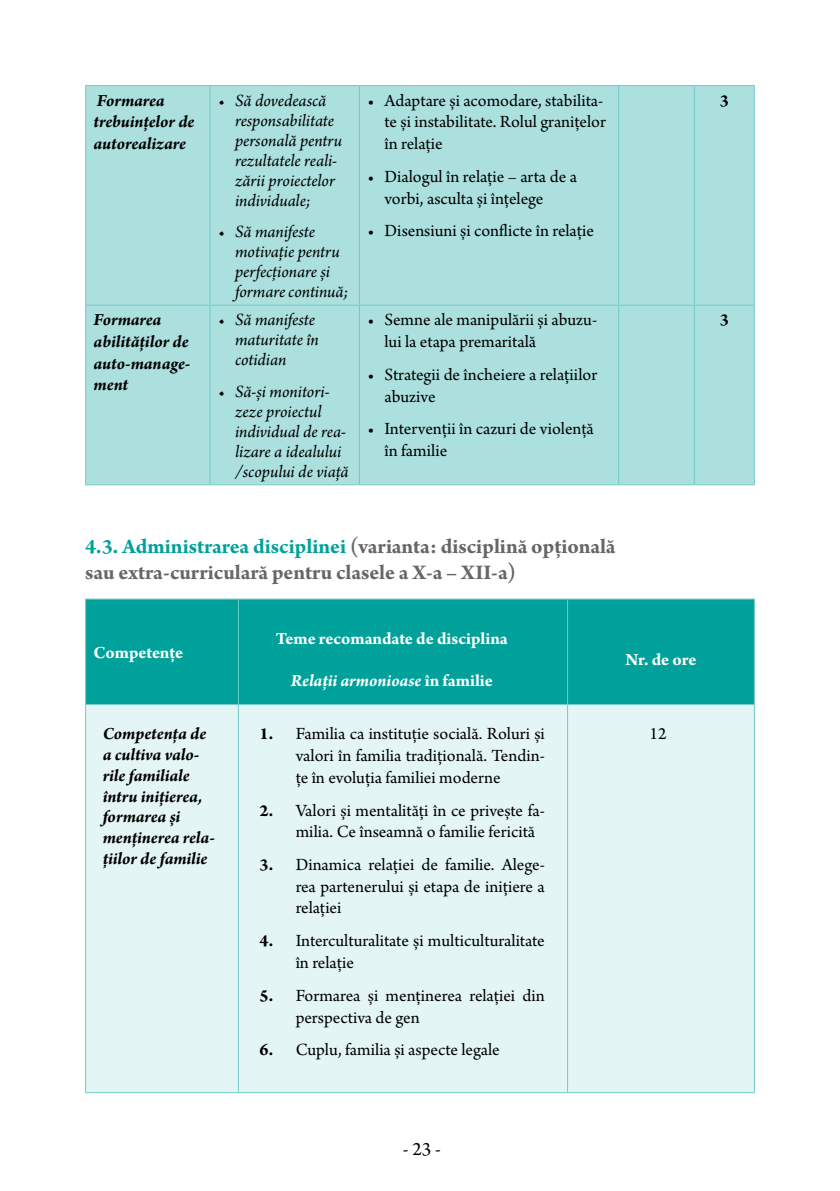
<style>
.page{position:relative;width:840px;height:1191px;background:#fff}
.page>*{position:absolute;margin:0;border:0;box-sizing:border-box;transform-origin:0 0}
.t1{font:700 22px/26.4px "Arno Pro";letter-spacing:.005em;color:#656667}
.t2{font:20px "Arno Pro";color:#000}
.t3{font:18px/21.6px "Arno Pro";color:#000}
.t4{font:italic 18px/20px "Arno Pro";letter-spacing:-.005em;color:#000}
.t5{font:italic 700 18px/20.6px "Arno Pro";letter-spacing:-.005em;color:#000}
.t6{font:700 18px "Arno Pro";letter-spacing:.005em;color:#fff}
.t7{font:italic 700 18px "Arno Pro";letter-spacing:-.005em;color:#fff}
.t8{font:700 18px "Arno Pro";color:#000}
.s1{color:#00a19b}
.s2{font-style:normal}
.s3{font-weight:700}
</style>
<div class="page">
<div style="left:86px;top:86px;width:667px;height:398px;background:#abe0de"></div>
<hr style="left:85px;top:85px;width:125px;height:1px;background:#73cbc8">
<hr style="left:85px;top:86px;width:1px;height:219px;background:#73cbc8">
<hr style="left:210px;top:85px;width:149px;height:1px;background:#73cbc8">
<hr style="left:209px;top:86px;width:1px;height:219px;background:#73cbc8">
<hr style="left:359px;top:85px;width:259px;height:1px;background:#73cbc8">
<hr style="left:359px;top:86px;width:1px;height:219px;background:#73cbc8">
<hr style="left:618px;top:85px;width:76px;height:1px;background:#73cbc8">
<hr style="left:617px;top:86px;width:1px;height:219px;background:#73cbc8">
<hr style="left:694px;top:85px;width:60px;height:1px;background:#73cbc8">
<hr style="left:693px;top:86px;width:1px;height:219px;background:#73cbc8">
<hr style="left:753px;top:86px;width:1px;height:219px;background:#73cbc8">
<hr style="left:85px;top:305px;width:125px;height:1px;background:#73cbc8">
<hr style="left:85px;top:306px;width:1px;height:178px;background:#73cbc8">
<hr style="left:210px;top:305px;width:149px;height:1px;background:#73cbc8">
<hr style="left:209px;top:306px;width:1px;height:178px;background:#73cbc8">
<hr style="left:359px;top:305px;width:259px;height:1px;background:#73cbc8">
<hr style="left:359px;top:306px;width:1px;height:178px;background:#73cbc8">
<hr style="left:618px;top:305px;width:76px;height:1px;background:#73cbc8">
<hr style="left:617px;top:306px;width:1px;height:178px;background:#73cbc8">
<hr style="left:694px;top:305px;width:60px;height:1px;background:#73cbc8">
<hr style="left:693px;top:306px;width:1px;height:178px;background:#73cbc8">
<hr style="left:753px;top:306px;width:1px;height:178px;background:#73cbc8">
<hr style="left:85px;top:484px;width:125px;height:1px;background:#73cbc8">
<hr style="left:210px;top:484px;width:149px;height:1px;background:#73cbc8">
<hr style="left:359px;top:484px;width:259px;height:1px;background:#73cbc8">
<hr style="left:618px;top:484px;width:76px;height:1px;background:#73cbc8">
<hr style="left:694px;top:484px;width:60px;height:1px;background:#73cbc8">
<div style="left:86px;top:599px;width:667px;height:105px;background:#00a19b"></div>
<div style="left:86px;top:705px;width:667px;height:387px;background:#e3f5f4"></div>
<hr style="left:85px;top:598px;width:153px;height:1px;background:#73cbc8">
<hr style="left:85px;top:599px;width:1px;height:105px;background:#73cbc8">
<hr style="left:238px;top:598px;width:329px;height:1px;background:#73cbc8">
<hr style="left:238px;top:599px;width:1px;height:105px;background:#73cbc8">
<hr style="left:567px;top:598px;width:187px;height:1px;background:#73cbc8">
<hr style="left:566px;top:599px;width:1px;height:105px;background:#73cbc8">
<hr style="left:753px;top:599px;width:1px;height:105px;background:#73cbc8">
<hr style="left:85px;top:704px;width:153px;height:1px;background:#73cbc8">
<hr style="left:85px;top:705px;width:1px;height:387px;background:#73cbc8">
<hr style="left:238px;top:704px;width:329px;height:1px;background:#73cbc8">
<hr style="left:238px;top:705px;width:1px;height:387px;background:#73cbc8">
<hr style="left:567px;top:704px;width:187px;height:1px;background:#73cbc8">
<hr style="left:566px;top:705px;width:1px;height:387px;background:#73cbc8">
<hr style="left:753px;top:705px;width:1px;height:387px;background:#73cbc8">
<hr style="left:85px;top:1092px;width:153px;height:1px;background:#73cbc8">
<hr style="left:238px;top:1092px;width:329px;height:1px;background:#73cbc8">
<hr style="left:567px;top:1092px;width:187px;height:1px;background:#73cbc8">
<p class="t5" style="left:94px;top:90px;width:102px;line-height:21.6px">Formarea trebuinţelor de autorealizare</p>
<p class="t4" style="left:235px;top:91px;width:108px;text-indent:-17px">• Să dovedească responsabilitate personală pentru rezultatele reali&shy;zării proiectelor individuale;</p>
<p class="t4" style="left:235px;top:223px;width:115px;text-indent:-17px">• Să manifeste motivaţie pentru perfecţionare şi formare continuă;</p>
<p class="t5" style="left:94px;top:310px;width:98px;line-height:21.6px">Formarea abilităţilor de auto-manage&shy;ment</p>
<p class="t4" style="left:235px;top:311px;width:85px;text-indent:-17px">• Să manifeste maturitate în cotidian</p>
<p class="t4" style="left:235px;top:382px;width:115px;text-indent:-17px">• Să-şi monitori&shy;zeze proiectul individual de rea&shy;lizare a idealului /scopului de viaţă</p>
<p class="t3" style="left:384px;top:90px;width:223px;text-indent:-17px">• Adaptare și acomodare, stabilita&shy;te și instabilitate. Rolul granițelor în relație</p>
<p class="t3" style="left:384px;top:167px;width:194px;text-indent:-17px">• Dialogul în relaţie – arta de a vorbi, asculta și înțelege</p>
<p class="t3" style="left:367px;top:221px;width:228px">• Disensiuni și conflicte în relație</p>
<p class="t3" style="left:384px;top:310px;width:214px;text-indent:-17px">• Semne ale manipulării şi abuzu&shy;lui la etapa premaritală</p>
<p class="t3" style="left:384px;top:365px;width:214px;text-indent:-17px">• Strategii de încheiere a relaţiilor abuzive</p>
<p class="t3" style="left:384px;top:419px;width:211px;text-indent:-17px">• Intervenţii în cazuri de violenţă în familie</p>
<p class="t1" style="left:85px;top:534px;width:531px"><span class="s1">4.3. Administrarea disciplinei</span> (varianta: disciplină opţională sau extra-curriculară pentru clasele a X-a – XII-a)</p>
<p class="t6" style="left:94px;top:642px;width:91px">Competenţe</p>
<p class="t6" style="left:276px;top:628px;width:233px">Teme recomandate de disciplina</p>
<p class="t7" style="left:291px;top:670px;width:203px">Relaţii armonioase <span class="s2">în familie</span></p>
<p class="t5" style="left:103px;top:724px;width:114px">Competenţa de a cultiva valo&shy;rile familiale întru iniţierea, formarea şi menţinerea rela&shy;ţiilor de familie</p>
<p class="t3" style="left:295px;top:724px;width:250px;text-align:justify;text-indent:-36px"><span class="s3">1.</span> Familia ca instituție socială. Roluri şi valori în familia tradițională. Tendin&shy;țe în evoluția familiei moderne</p>
<p class="t3" style="left:295px;top:800px;width:250px;text-indent:-36px"><span class="s3">2.</span> Valori și mentalități în ce privește fa&shy;milia. Ce înseamnă o familie fericită</p>
<p class="t3" style="left:295px;top:855px;width:250px;text-align:justify;text-indent:-36px"><span class="s3">3.</span> Dinamica relației de familie. Alege&shy;rea partenerului și etapa de inițiere a relației</p>
<p class="t3" style="left:295px;top:931px;width:250px;text-indent:-36px"><span class="s3">4.</span> Interculturalitate şi multiculturalitate în relaţie</p>
<p class="t3" style="left:295px;top:985px;width:250px;text-indent:-36px"><span class="s3">5.</span> Formarea și menținerea relaţiei din perspectiva de gen</p>
<p class="t3" style="left:259px;top:1040px;width:241px"><span class="s3">6.</span> Cuplu, familia și aspecte legale</p>
<p class="t6" style="left:625px;top:649px;width:72px">Nr. de ore</p>
<p class="t3" style="left:649px;top:724px;width:19px">12</p>
<p class="t8" style="left:719px;top:90px;width:11px">3</p>
<p class="t8" style="left:719px;top:309px;width:11px">3</p>
<p class="t2" style="left:402px;top:1137px;width:40px">- 23 -</p>
</div>
